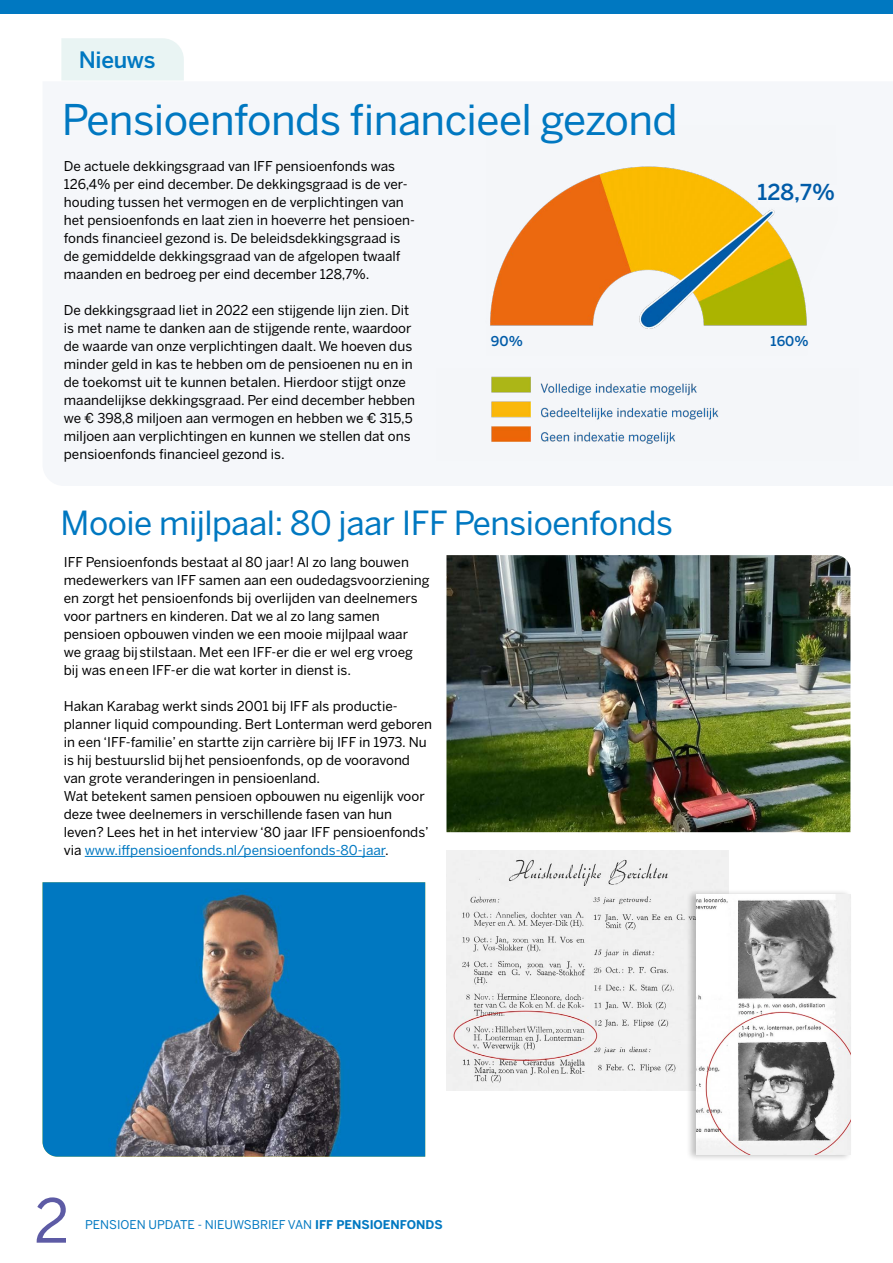
<style>
.page{position:relative;width:893px;height:1263px;background:#fff}
.page>*{position:absolute;margin:0;border:0;box-sizing:border-box;transform-origin:0 0}
.t1{font:60px "Benton Sans";color:#5d5ba5}
.t2{font:42px "Benton Sans";letter-spacing:-.015em;color:#0078c1}
.t3{font:33px "Benton Sans";letter-spacing:-.015em;color:#0078c1}
.t4{font:500 22.5px "Benton Sans";letter-spacing:-.015em;color:#0078c1}
.t5{font:500 21.75px "Benton Sans";color:#005ba8}
.t6{font:13.5px/18px "Benton Sans";color:#000}
.t7{font:500 13.5px "Benton Sans";color:#005ba8}
.t8{font:12px "Benton Sans";color:#0078c1}
.s1{color:#0078c1}
.s2{font-weight:700}
</style>
<div class="page">
<img style="left:437px;top:369px;width:422px;height:91px">
<img style="left:486px;top:125px;width:352px;height:231px">
<div style="left:0;top:0;width:893px;height:14px;background:#0078c1"></div>
<div style="left:61px;top:38px;width:123px;height:43px;background:#e9f4f3"></div>
<hr style="left:85px;top:856px;width:300px;height:1px;background:#0078c1">
<img style="left:43px;top:882px;width:382px;height:275px">
<img style="left:446px;top:555px;width:404px;height:277px">
<img style="left:446px;top:850px;width:282px;height:241px">
<div style="left:686px;top:889px;width:166px;height:272px;background:#000;opacity:.25"></div>
<img style="left:696px;top:895px;width:154px;height:260px">
<div style="left:758px;top:184px;width:80px;height:24px;background:#f5f7fa"></div>
<h3 class="t4" style="left:79px;top:46px;width:78px">Nieuws</h3>
<h2 class="t2" style="left:62px;top:95px;width:617px">Pensioenfonds financieel gezond</h2>
<p class="t6" style="left:64px;top:156px;width:352px">De actuele dekkingsgraad van IFF pensioenfonds was 126,4% per eind december. De dekkingsgraad is de ver&shy;houding tussen het vermogen en de verplichtingen van het pensioenfonds en laat zien in hoeverre het pensioen&shy;fonds financieel gezond is. De beleidsdekkingsgraad is de gemiddelde dekkingsgraad van de afgelopen twaalf maanden en bedroeg per eind december 128,7%.</p>
<p class="t6" style="left:64px;top:300px;width:353px">De dekkingsgraad liet in 2022 een stijgende lijn zien. Dit is met name te danken aan de stijgende rente, waardoor de waarde van onze verplichtingen daalt. We hoeven dus minder geld in kas te hebben om de pensioenen nu en in de toekomst uit te kunnen betalen. Hierdoor stijgt onze maandelijkse dekkingsgraad. Per eind december hebben we € 398,8 miljoen aan vermogen en hebben we € 315,5 miljoen aan verplichtingen en kunnen we stellen dat ons pensioenfonds financieel gezond is.</p>
<h3 class="t5" style="left:758px;top:179px;width:79px">128,7%</h3>
<p class="t7" style="left:491px;top:333px;width:33px">90%</p>
<p class="t7" style="left:771px;top:333px;width:39px">160%</p>
<h3 class="t3" style="left:61px;top:503px;width:614px">Mooie mijlpaal: 80 jaar IFF Pensioenfonds</h3>
<p class="t6" style="left:64px;top:552px;width:367px">IFF Pensioenfonds bestaat al 80 jaar! Al zo lang bouwen medewerkers van IFF samen aan een oudedagsvoorziening en zorgt het pensioenfonds bij overlijden van deelnemers voor partners en kinderen. Dat we al zo lang samen pensioen opbouwen vinden we een mooie mijlpaal waar<br>we graag bij stilstaan. Met een IFF-er die er wel erg vroeg bij was en een IFF-er die wat korter in dienst is.</p>
<p class="t6" style="left:64px;top:696px;width:370px">Hakan Karabag werkt sinds 2001 bij IFF als productie&shy;planner liquid compounding. Bert Lonterman werd geboren in een ‘IFF-familie’ en startte zijn carrière bij IFF in 1973. Nu is hij bestuurslid bij het pensioenfonds, op de vooravond van grote veranderingen in pensioenland.<br>Wat betekent samen pensioen opbouwen nu eigenlijk voor deze twee deelnemers in verschillende fasen van hun leven? Lees het in het interview ‘80 jaar IFF pensioenfonds’ via <span class="s1">www.iffpensioenfonds.nl/pensioenfonds-80-jaar</span>.</p>
<h1 class="t1" style="left:34px;top:1185px;width:37px">2</h1>
<p class="t8" style="left:85px;top:1218px;width:359px">PENSIOEN UPDATE - NIEUWSBRIEF VAN <span class="s2">IFF PENSIOENFONDS</span></p>
</div>
